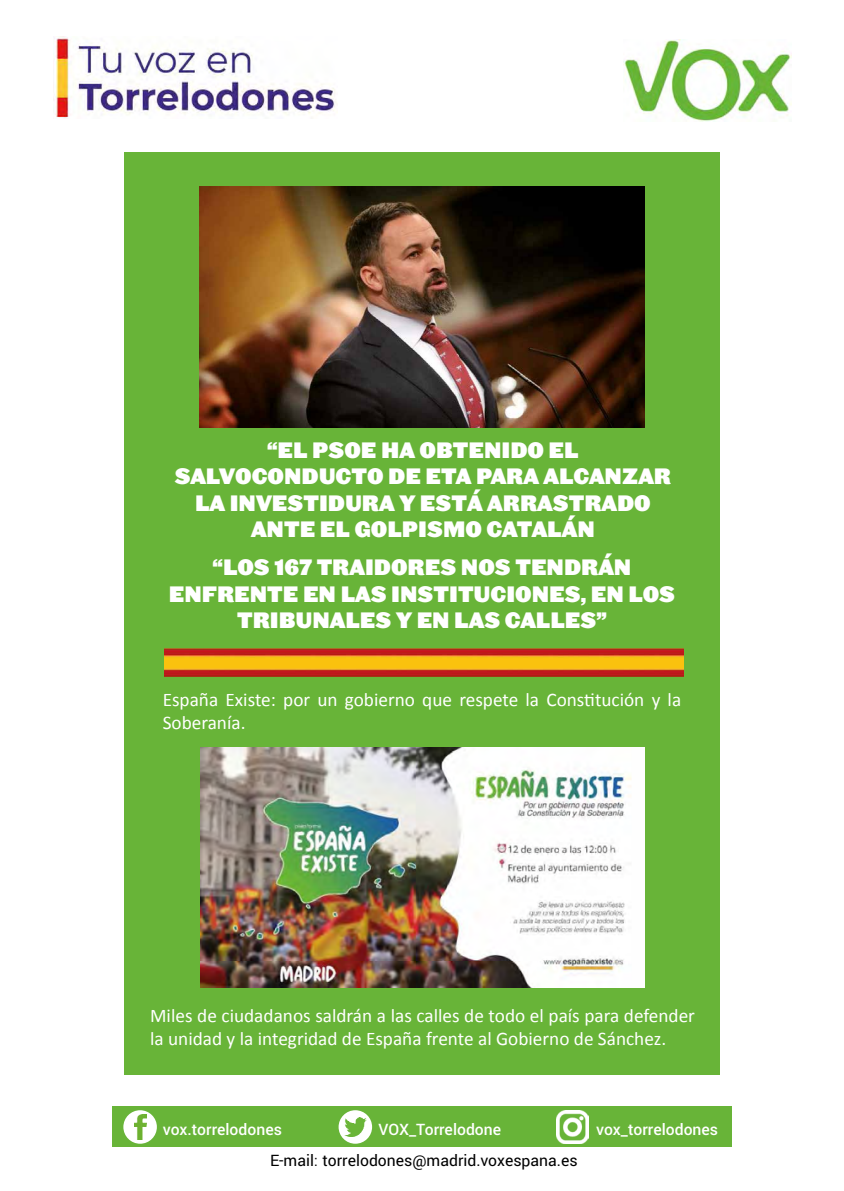
<style>
.page{position:relative;width:844px;height:1191px;background:#fff}
.page>*{position:absolute;margin:0;border:0;box-sizing:border-box;transform-origin:0 0}
.t1{font:21.18px/26.2px "Leviathan HTF Black";color:#fff;text-align:center;scale:.91 1}
.t2{font:19.25px/22.8px "Calibri";color:#fff}
.t3{font:500 17.5px "Yantramanav";color:#fff}
.t4{font:17.5px "Yantramanav";color:#000}
</style>
<div class="page">
<div style="left:112px;top:1106px;width:619px;height:41px;background:#68b438"></div>
<div style="left:123px;top:1110px;width:34px;height:33px;background:#fff;border-radius:50%"></div>
<img style="left:134px;top:1114px;width:12px;height:25px">
<div style="left:338px;top:1110px;width:34px;height:33px;background:#fff;border-radius:50%"></div>
<img style="left:344px;top:1117px;width:22px;height:19px">
<img style="left:556px;top:1110px;width:32px;height:33px">
<img style="left:623px;top:39px;width:168px;height:83px">
<img style="left:53px;top:37px;width:284px;height:81px">
<div style="left:124px;top:152px;width:595px;height:922px;background:#68b438"></div>
<img style="left:164px;top:648px;width:519px;height:28px">
<img style="left:200px;top:186px;width:444px;height:241px">
<img style="left:201px;top:747px;width:443px;height:240px">
<p class="t1" style="left:175px;top:437px;width:547px">“EL PSOE HA OBTENIDO EL<br>SALVOCONDUCTO DE ETA PARA ALCANZAR<br>LA INVESTIDURA Y ESTÁ ARRASTRADO<br>ANTE EL GOLPISMO CATALÁN</p>
<p class="t1" style="left:169px;top:554px;width:558px">“LOS 167 TRAIDORES NOS TENDRÁN<br>ENFRENTE EN LAS INSTITUCIONES, EN LOS<br>TRIBUNALES Y EN LAS CALLES”</p>
<p class="t2" style="left:163px;top:688px;width:520px">España Existe: por un gobierno que respete la Constitución y la<br>Soberanía.</p>
<p class="t2" style="left:150px;top:1003px;width:546px">Miles de ciudadanos saldrán a las calles de todo el país para defender la unidad y la integridad de España frente al Gobierno de Sánchez.</p>
<p class="t3" style="left:163px;top:1118px;width:120px">vox.torrelodones</p>
<p class="t3" style="left:378px;top:1118px;width:124px">VOX_Torrelodone</p>
<p class="t3" style="left:596px;top:1118px;width:123px">vox_torrelodones</p>
<p class="t4" style="left:270px;top:1149px;width:309px">E-mail: torrelodones@madrid.voxespana.es</p>
</div>
